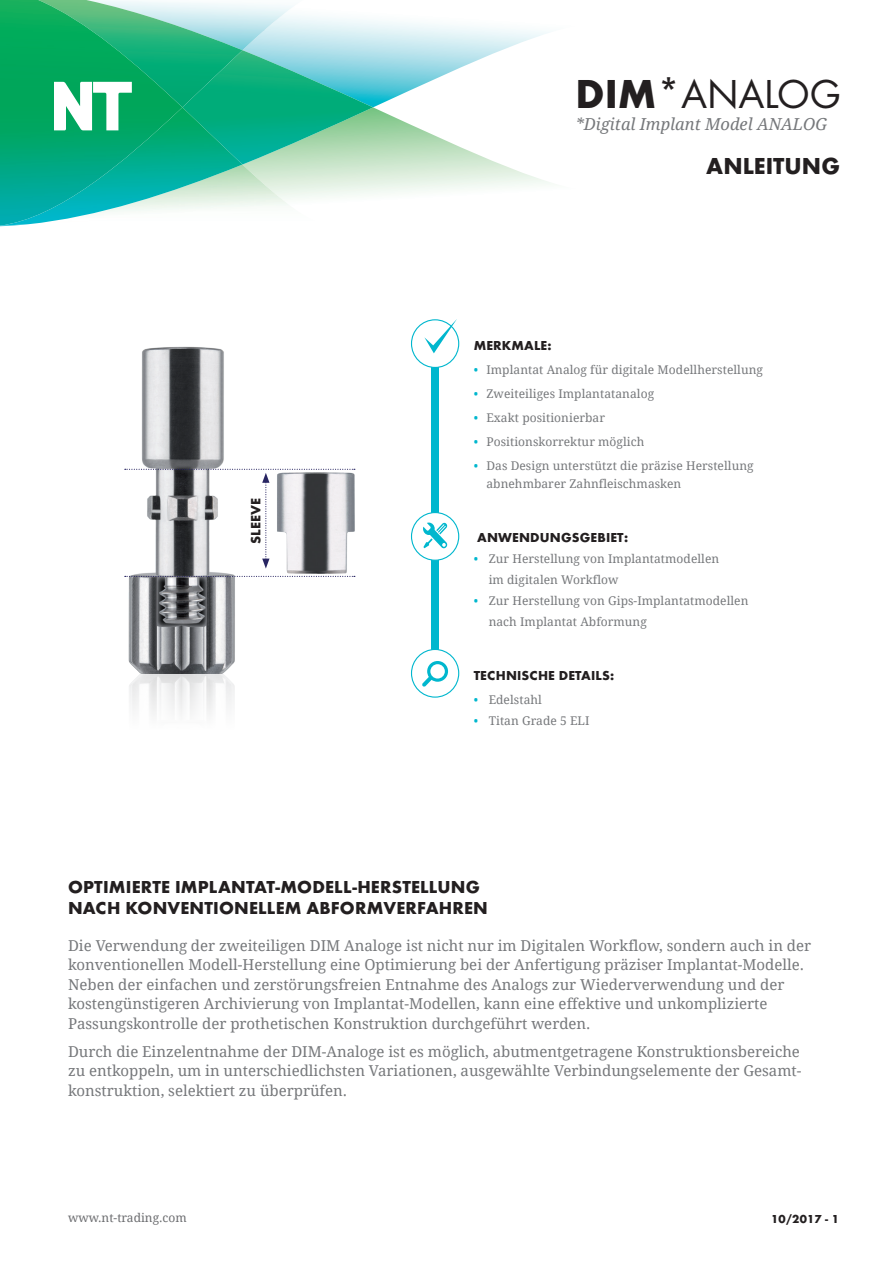
<style>
.page{position:relative;width:893px;height:1263px;background:#fff}
.page>*{position:absolute;margin:0;border:0;box-sizing:border-box;transform-origin:0 0}
.t1{font:42px "Futura Boo";color:#231f20}
.t2{font:700 24px "Futura";color:#231f20}
.t3{font:700 18px "Futura";letter-spacing:.01em;color:#231f20}
.t4{font:16.5px "Droid Serif Italic NT";color:#76787b}
.t5{font:15px/19.5px "Droid Serif NT";color:#76787b}
.t6{font:700 13.95px "Futura";letter-spacing:.01em;color:#231f20}
.t7{font:700 13.5px "Futura";letter-spacing:.01em;color:#231f20}
.t8{font:12px/21px "Droid Serif NT";letter-spacing:.005em;color:#76787b}
.t9{font:12px "Droid Serif NT";color:#6c6d70}
.t10{font:700 12px "Futura";letter-spacing:.02em;color:#231f20}
.s1{font-family:"Futura";font-weight:700}
.s2{color:#00b7ce}
</style>
<div class="page">
<img style="left:124px;top:346px;width:135px;height:369px">
<img style="left:273px;top:468px;width:83px;height:109px">
<svg style="left:125px;top:469px;width:230px;height:100px"></svg>
<svg style="left:125px;top:576px;width:230px;height:1px"></svg>
<div style="left:432px;top:327px;width:7px;height:363px;background:#00b7ce"></div>
<div style="left:411px;top:513px;width:48px;height:47px;background:#fff;border-radius:50%"></div>
<div style="left:411px;top:512px;width:48px;height:49px;border:1px solid #00b7ce;border-radius:50%"></div>
<svg style="left:423px;top:522px;width:24px;height:27px"></svg>
<div style="left:411px;top:649px;width:48px;height:48px;background:#fff;border-radius:50%"></div>
<div style="left:411px;top:649px;width:48px;height:49px;border:1px solid #00b7ce;border-radius:50%"></div>
<svg style="left:422px;top:661px;width:26px;height:26px"></svg>
<div style="left:411px;top:320px;width:48px;height:47px;background:#fff;border-radius:50%"></div>
<div style="left:411px;top:319px;width:48px;height:49px;border:1px solid #00b7ce;border-radius:50%"></div>
<svg style="left:424px;top:319px;width:33px;height:34px"></svg>
<svg style="left:0;top:0;width:550px;height:226px"></svg>
<h1 class="t1" style="left:576px;top:69px;width:267px"><span class="s1">DIM*</span>ANALOG</h1>
<p class="t4" style="left:576px;top:115px;width:253px">*Digital Implant Model ANALOG</p>
<h2 class="t2" style="left:706px;top:151px;width:135px">ANLEITUNG</h2>
<p class="t6" style="left:247px;top:544px;width:48px;rotate:-90deg">SLEEVE</p>
<p class="t7" style="left:474px;top:337px;width:79px">MERKMALE:</p>
<p class="t8" style="left:474px;top:359px;width:291px"><span class="s2">•</span> Implantat Analog für digitale Modellherstellung</p>
<p class="t8" style="left:474px;top:383px;width:182px"><span class="s2">•</span> Zweiteiliges Implantatanalog</p>
<p class="t8" style="left:474px;top:407px;width:133px"><span class="s2">•</span> Exakt positionierbar</p>
<p class="t8" style="left:474px;top:431px;width:172px"><span class="s2">•</span> Positionskorrektur möglich</p>
<p class="t8" style="left:486px;top:456px;width:269px;line-height:18px;text-indent:-13px"><span class="s2">•</span> Das Design unterstützt die präzise Herstellung abnehmbarer Zahnfleischmasken</p>
<p class="t7" style="left:477px;top:529px;width:53px">ANWENDUNGSG</p>
<p class="t7" style="left:591px;top:529px;width:39px">EBIET:</p>
<p class="t8" style="left:489px;top:548px;width:232px;text-indent:-15px"><span class="s2">•</span> Zur Herstellung von Implantatmodellen im digitalen Workflow</p>
<p class="t8" style="left:489px;top:590px;width:261px;text-indent:-15px"><span class="s2">•</span> Zur Herstellung von Gips-Implantatmodellen nach Implantat Abformung</p>
<p class="t7" style="left:474px;top:667px;width:142px">TECHNISCHE DETAI LS:</p>
<p class="t8" style="left:474px;top:689px;width:70px"><span class="s2">•</span> Edelstahl</p>
<p class="t8" style="left:474px;top:710px;width:117px"><span class="s2">•</span> Titan Grade 5 ELI</p>
<p class="t3" style="left:68px;top:875px;width:37px">OPTIMI</p>
<p class="t3" style="left:132px;top:875px;width:99px">ERTE IMPLANTAT</p>
<p class="t3" style="left:276px;top:875px;width:177px">-MODELL-HERSTELLUNG</p>
<p class="t3" style="left:68px;top:897px;width:134px">NACH KONVENTION</p>
<p class="t3" style="left:249px;top:897px;width:238px">ELLEM ABFORMVERFAHREN</p>
<p class="t5" style="left:68px;top:936px;width:745px">Die Verwendung der zweiteiligen DIM Analoge ist nicht nur im Digitalen Workflow, sondern auch in der konventionellen Modell-Herstellung eine Optimierung bei der Anfertigung präziser Implantat-Modelle.<br>Neben der einfachen und zerstörungsfreien Entnahme des Analogs zur Wiederverwendung und der kostengünstigeren Archivierung von Implantat-Modellen, kann eine effektive und unkomplizierte Passungskontrolle der prothetischen Konstruktion durchgeführt werden.</p>
<p class="t5" style="left:68px;top:1042px;width:735px;text-align:justify">Durch die Einzelentnahme der DIM-Analoge ist es möglich, abutmentgetragene Konstruktionsbereiche zu entkoppeln, um in unterschiedlichsten Variationen, ausgewählte Verbindungselemente der Gesamt&shy;konstruktion, selektiert zu überprüfen.</p>
<p class="t9" style="left:68px;top:1211px;width:120px">www.nt-trading.com</p>
<p class="t10" style="left:771px;top:1211px;width:69px">10/2017 - 1</p>
</div>
